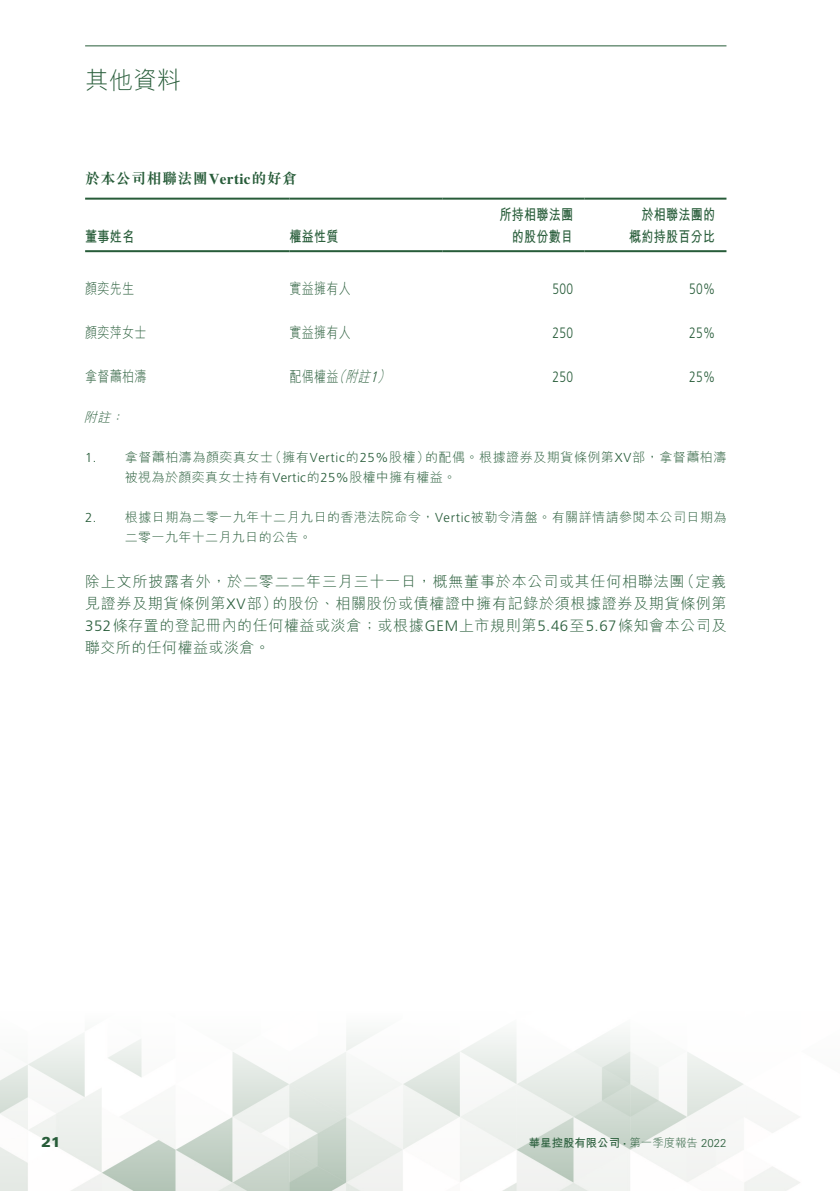
<style>
.page{position:relative;width:840px;height:1191px;background:#fff}
.page>*{position:absolute;margin:0;border:0;box-sizing:border-box;transform-origin:0 0}
.t1{font:300 24px "M Hei HK";color:#275c39}
.t2{font:300 15px/22px "M Hei HK";letter-spacing:.045em;color:#275c39}
.t3{font:700 15px/22px "M Hei HK";letter-spacing:.03em;color:#275c39;text-align:right;scale:.8 1}
.t4{font:300 15px "M Hei HK";letter-spacing:.045em;color:#275c39;scale:.8 1}
.t5{font:300 15px "Frutiger LT Std";letter-spacing:.03em;color:#275c39;scale:.8 1}
.t6{font:700 15px "M Sung HK";letter-spacing:.025em;color:#275c39}
.t7{font:italic 300 15px "M Hei HK";color:#275c39;scale:.8 1}
.t8{font:900 14.2px "Univers LT Std";color:#275c39}
.t9{font:300 13px "M Hei HK";letter-spacing:.035em;color:#275c39}
.t10{font:300 13px "Frutiger LT Std";letter-spacing:.055em;color:#275c39}
.t11{font:italic 300 13px "M Hei HK";color:#275c39}
.t12{font:700 11.4px "M Hei HK";color:#275c39}
.s1{font-family:"Times LT Std"}
.s2{font-family:"Frutiger LT Std"}
.s3{font-style:italic}
.s4{font-family:"M Hei HK"}
.s5{font-family:"Univers LT Std"}
.s6{font-weight:300}
.s7{font-family:"Univers LT Std";font-weight:300}
</style>
<div class="page">
<img style="left:0;top:1033px;width:800px;height:158px">
<hr style="left:85px;top:45px;width:641px;height:1px;background:#275c39">
<hr style="left:85px;top:198px;width:204px;height:2px;background:#275c39">
<hr style="left:289px;top:198px;width:153px;height:2px;background:#275c39">
<hr style="left:442px;top:198px;width:142px;height:2px;background:#275c39">
<hr style="left:584px;top:198px;width:142px;height:2px;background:#275c39">
<hr style="left:85px;top:250px;width:204px;height:2px;background:#275c39">
<hr style="left:289px;top:250px;width:153px;height:2px;background:#275c39">
<hr style="left:442px;top:250px;width:142px;height:2px;background:#275c39">
<hr style="left:584px;top:250px;width:142px;height:2px;background:#275c39">
<h1 class="t1" style="left:85px;top:68px;width:97px">其他資料</h1>
<p class="t6" style="left:85px;top:167px;width:213px">於本公司相聯法團<span class="s1">Vertic</span>的好倉</p>
<p class="t3" style="left:85px;top:224px;width:63px">董事姓名</p>
<p class="t3" style="left:289px;top:224px;width:63px">權益性質</p>
<p class="t4" style="left:85px;top:281px;width:63px">顏奕先生</p>
<p class="t4" style="left:289px;top:281px;width:78px">實益擁有人</p>
<p class="t4" style="left:85px;top:325px;width:78px">顏奕萍女士</p>
<p class="t4" style="left:289px;top:325px;width:78px">實益擁有人</p>
<p class="t4" style="left:85px;top:369px;width:78px">拿督蕭柏濤</p>
<p class="t11" style="left:110px;top:411px;width:18px">：</p>
<p class="t11" style="left:84px;top:411px;width:31px">附註</p>
<p class="t7" style="left:332px;top:369px;width:21px">（</p>
<p class="t7" style="left:370px;top:369px;width:30px">(<span class="s2">1</span></p>
<p class="t4" style="left:289px;top:369px;width:106px">配偶權益<span class="s3">附註</span></p>
<p class="t3" style="left:499px;top:202px;width:94px">所持相聯法團的股份數目</p>
<p class="t3" style="left:628px;top:202px;width:109px">於相聯法團的概約持股百分比</p>
<p class="t5" style="left:552px;top:281px;width:27px">500</p>
<p class="t5" style="left:688px;top:281px;width:34px">50%</p>
<p class="t5" style="left:552px;top:325px;width:27px">250</p>
<p class="t5" style="left:688px;top:325px;width:34px">25%</p>
<p class="t5" style="left:552px;top:369px;width:27px">250</p>
<p class="t5" style="left:688px;top:369px;width:34px">25%</p>
<p class="t10" style="left:85px;top:450px;width:13px">1.</p>
<p class="t10" style="left:85px;top:510px;width:13px">2.</p>
<p class="t9" style="left:125px;top:451px;width:150px">拿督蕭柏濤為顏奕真女士</p>
<p class="t9" style="left:425px;top:451px;width:303px">的配偶。根據證券及期貨條例第<span class="s2">XV</span>部，拿督蕭柏濤</p>
<p class="t10" style="left:269px;top:450px;width:162px"><span class="s4">（擁有</span>Vertic<span class="s4">的</span>25%<span class="s4">股權）</span></p>
<p class="t9" style="left:125px;top:471px;width:332px">被視為於顏奕真女士持有<span class="s2">Vertic</span>的<span class="s2">25%</span>股權中擁有權益。</p>
<p class="t9" style="left:125px;top:511px;width:602px">根據日期為二零一九年十二月九日的香港法院命令，<span class="s2">Vertic</span>被勒令清盤。有關詳情請參閱本公司日期為</p>
<p class="t9" style="left:125px;top:531px;width:188px">二零一九年十二月九日的公告。</p>
<p class="t2" style="left:679px;top:570px;width:48px">（定義</p>
<p class="t2" style="left:272px;top:570px;width:455px;text-indent:-187px">除上文所披露者外，於二零二二年三月三十一日，概無董事於本公司或其任何相聯法團<br>的股份、相關股份或債權證中擁有記錄於須根據證券及期貨條例第</p>
<p class="t2" style="left:85px;top:592px;width:642px">見證券及期貨條例第<span class="s2">XV</span>部）<br><span class="s2">352</span>條存置的登記冊內的任何權益或淡倉；或根據<span class="s2">GEM</span>上市規則第<span class="s2">5.46</span>至<span class="s2">5.67</span>條知會本公司及聯交所的任何權益或淡倉。</p>
<p class="t8" style="left:42px;top:1133px;width:20px">21</p>
<p class="t12" style="left:528px;top:1134px;width:199px">華星控股有限公司 <span class="s5">·</span> <span class="s6">第一季度報告</span> <span class="s7">2022</span></p>
</div>
